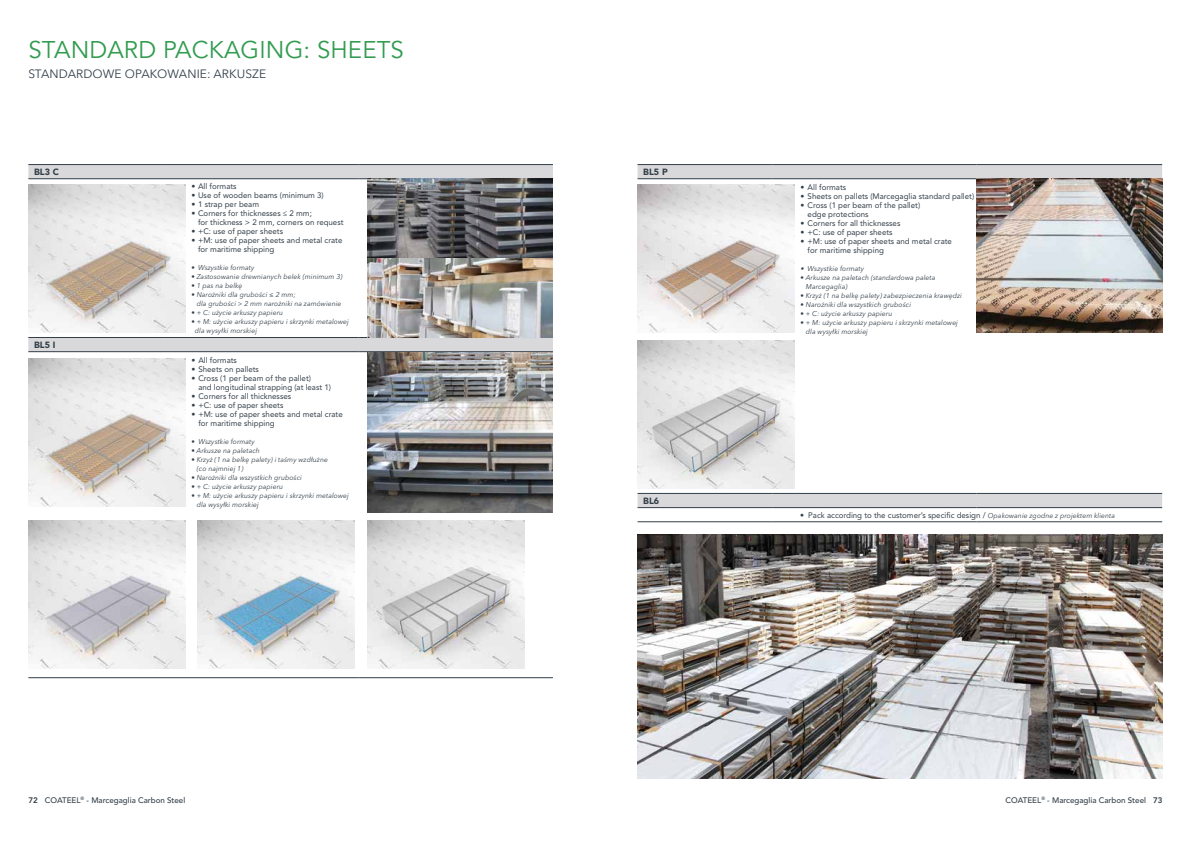
<style>
.page{position:relative;width:1191px;height:842px;background:#fff}
.page>*{position:absolute;margin:0;border:0;box-sizing:border-box;transform-origin:0 0}
.t1{font:24px "Avenir LT Std";letter-spacing:.005em;color:#329c50}
.t2{font:12px "Avenir Next Cyr";letter-spacing:.005em;color:#323e48}
.t3{font:900 9px "Avenir LT Std";letter-spacing:.005em;color:#323e48}
.t4{font:8px/9px "Avenir LT Std";color:#323e48}
.t5{font:500 8px "Avenir LT Std";color:#323e48}
.t6{font:italic 7px/9px "Avenir Next Cyr";letter-spacing:.01em;color:#323e48}
.s1{font-family:"Avenir LT Std"}
.s2{font-family:"Avenir Next Cyr";font-style:italic;font-size:7px}
.s3{font-weight:800}
</style>
<div class="page">
<svg style="left:28px;top:165px;width:525px;height:186px"></svg>
<hr style="left:28px;top:164px;width:135px;height:1px;background:#323e48">
<hr style="left:163px;top:164px;width:196px;height:1px;background:#323e48">
<hr style="left:28px;top:337px;width:135px;height:1px;background:#323e48">
<hr style="left:163px;top:337px;width:196px;height:1px;background:#323e48">
<hr style="left:28px;top:677px;width:135px;height:1px;background:#323e48">
<hr style="left:163px;top:677px;width:196px;height:1px;background:#323e48">
<hr style="left:359px;top:164px;width:194px;height:1px;background:#323e48">
<hr style="left:359px;top:337px;width:194px;height:1px;background:#323e48">
<hr style="left:359px;top:677px;width:194px;height:1px;background:#323e48">
<hr style="left:163px;top:179px;width:196px;height:1px;background:#323e48">
<hr style="left:359px;top:179px;width:194px;height:1px;background:#323e48">
<hr style="left:163px;top:351px;width:196px;height:1px;background:#323e48">
<hr style="left:359px;top:351px;width:194px;height:1px;background:#323e48">
<hr style="left:28px;top:179px;width:135px;height:1px;background:#323e48">
<hr style="left:28px;top:351px;width:135px;height:1px;background:#323e48">
<svg style="left:637px;top:165px;width:525px;height:342px"></svg>
<hr style="left:637px;top:164px;width:135px;height:1px;background:#323e48">
<hr style="left:772px;top:164px;width:204px;height:1px;background:#323e48">
<hr style="left:637px;top:493px;width:135px;height:1px;background:#323e48">
<hr style="left:772px;top:493px;width:204px;height:1px;background:#323e48">
<hr style="left:976px;top:164px;width:186px;height:1px;background:#323e48">
<hr style="left:976px;top:493px;width:186px;height:1px;background:#323e48">
<hr style="left:772px;top:522px;width:204px;height:1px;background:#323e48">
<hr style="left:976px;top:522px;width:186px;height:1px;background:#323e48">
<hr style="left:772px;top:179px;width:204px;height:1px;background:#323e48">
<hr style="left:772px;top:507px;width:204px;height:1px;background:#323e48">
<hr style="left:976px;top:507px;width:186px;height:1px;background:#323e48">
<hr style="left:637px;top:179px;width:135px;height:1px;background:#323e48">
<hr style="left:637px;top:507px;width:135px;height:1px;background:#323e48">
<hr style="left:637px;top:522px;width:135px;height:1px;background:#323e48">
<img style="left:367px;top:352px;width:186px;height:160px">
<img style="left:367px;top:179px;width:186px;height:158px">
<img style="left:976px;top:179px;width:186px;height:153px">
<img style="left:28px;top:358px;width:157px;height:148px">
<img style="left:637px;top:184px;width:157px;height:148px">
<img style="left:28px;top:184px;width:157px;height:148px">
<img style="left:28px;top:520px;width:157px;height:148px">
<img style="left:198px;top:520px;width:157px;height:148px">
<img style="left:367px;top:520px;width:157px;height:148px">
<img style="left:637px;top:340px;width:157px;height:148px">
<img style="left:637px;top:534px;width:525px;height:244px">
<h1 class="t1" style="left:28px;top:36px;width:377px">STANDARD PACKAGING: SHEETS</h1>
<h2 class="t2" style="left:28px;top:67px;width:239px">STANDARDOWE OPAKOWANIE: ARKUSZE</h2>
<p class="t3" style="left:34px;top:166px;width:27px">BL3 C</p>
<p class="t3" style="left:34px;top:339px;width:23px">BL5 I</p>
<p class="t4" style="left:191px;top:182px;width:47px">• All formats</p>
<p class="t4" style="left:191px;top:191px;width:134px">• Use of wooden beams (minimum 3)</p>
<p class="t4" style="left:191px;top:200px;width:69px">• 1 strap per beam</p>
<p class="t4" style="left:198px;top:209px;width:147px;text-indent:-7px">• Corners for thicknesses ≤ 2 mm;<br>for thickness &gt; 2 mm, corners on request</p>
<p class="t4" style="left:191px;top:227px;width:93px">• +C: use of paper sheets</p>
<p class="t4" style="left:198px;top:236px;width:146px;text-indent:-7px">• +M: use of paper sheets and metal crate for maritime shipping</p>
<p class="t6" style="left:191px;top:263px;width:64px">• Wszystkie formaty</p>
<p class="t6" style="left:191px;top:272px;width:153px">• Zastosowanie drewnianych belek (minimum 3)</p>
<p class="t6" style="left:191px;top:281px;width:53px">• 1 pas na belkę</p>
<p class="t6" style="left:197px;top:290px;width:146px;text-indent:-5px">• Narożniki dla grubości ≤ 2 mm;<br>dla grubości &gt; 2 mm narożniki na zamówienie</p>
<p class="t6" style="left:191px;top:308px;width:93px">• + C: użycie arkuszy p ap ieru</p>
<p class="t6" style="left:195px;top:317px;width:155px;text-indent:-4px">• + M: użycie arkuszy p ap ieru i skrzynki metalowej dla wysyłki morskiej</p>
<p class="t4" style="left:191px;top:356px;width:47px">• All formats</p>
<p class="t4" style="left:191px;top:365px;width:69px">• Sheets on pallets</p>
<p class="t4" style="left:198px;top:374px;width:134px;text-indent:-7px">• Cross (1 per beam of the pallet)<br>and longitudinal strapping (at least 1)</p>
<p class="t4" style="left:191px;top:392px;width:101px">• Corners for all thicknesses</p>
<p class="t4" style="left:191px;top:401px;width:93px">• +C: use of paper sheets</p>
<p class="t4" style="left:198px;top:410px;width:146px;text-indent:-7px">• +M: use of paper sheets and metal crate for maritime shipping</p>
<p class="t6" style="left:191px;top:437px;width:65px">• Wszystkie formaty</p>
<p class="t6" style="left:191px;top:446px;width:70px">• Arkusze na p aletach</p>
<p class="t6" style="left:197px;top:455px;width:133px;text-indent:-5px">• Krzyż (1 na belkę p alety) i taśmy wzdłużne (co najmniej 1)</p>
<p class="t6" style="left:191px;top:473px;width:112px">• Narożniki dla wszystkich grubości</p>
<p class="t6" style="left:191px;top:482px;width:93px">• + C: użycie arkuszy p ap ieru</p>
<p class="t6" style="left:197px;top:491px;width:154px;text-indent:-5px">• + M: użycie arkuszy p ap ieru i skrzynki metalowej dla wysyłki morskiej</p>
<p class="t3" style="left:643px;top:166px;width:26px">BL5 P</p>
<p class="t3" style="left:643px;top:495px;width:18px">BL6</p>
<p class="t4" style="left:800px;top:183px;width:47px">• All formats</p>
<p class="t4" style="left:800px;top:192px;width:175px">• Sheets on pallets (Marcegaglia standard pallet)</p>
<p class="t4" style="left:807px;top:201px;width:114px;text-indent:-7px">• Cross (1 per beam of the pallet) edge protections</p>
<p class="t4" style="left:800px;top:219px;width:101px">• Corners for all thicknesses</p>
<p class="t4" style="left:800px;top:228px;width:93px">• +C: use of paper sheets</p>
<p class="t4" style="left:807px;top:237px;width:146px;text-indent:-7px">• +M: use of paper sheets and metal crate for maritime shipping</p>
<p class="t6" style="left:800px;top:265px;width:65px"><span class="s1">•</span> Wszystkie formaty</p>
<p class="t6" style="left:806px;top:274px;width:131px;text-indent:-5px">• Arkusze na p aletach (standardowa p aleta<br>Marcegaglia)</p>
<p class="t6" style="left:800px;top:292px;width:163px">• Krzyż (1 na belkę p alety) zabezp ieczenia krawędzi</p>
<p class="t6" style="left:800px;top:301px;width:112px">• Narożniki dla wszystkich grubości</p>
<p class="t6" style="left:800px;top:310px;width:93px">• + C: użycie arkuszy p ap ieru</p>
<p class="t6" style="left:806px;top:319px;width:154px;text-indent:-5px">• + M: użycie arkuszy p ap ieru i skrzynki metalowej dla wysyłki morskiej</p>
<p class="t4" style="left:800px;top:510px;width:316px">• Pack according to the customer’s specific design / <span class="s2">Opakowanie zgodne z projektem klienta</span></p>
<p class="t5" style="left:28px;top:795px;width:158px"><span class="s3">72</span> COATEEL<sup>®</sup> - Marcegaglia Carbon Steel</p>
<p class="t5" style="left:1005px;top:795px;width:158px">COATEEL<sup>®</sup> - Marcegaglia Carbon Steel <span class="s3">73</span></p>
</div>
